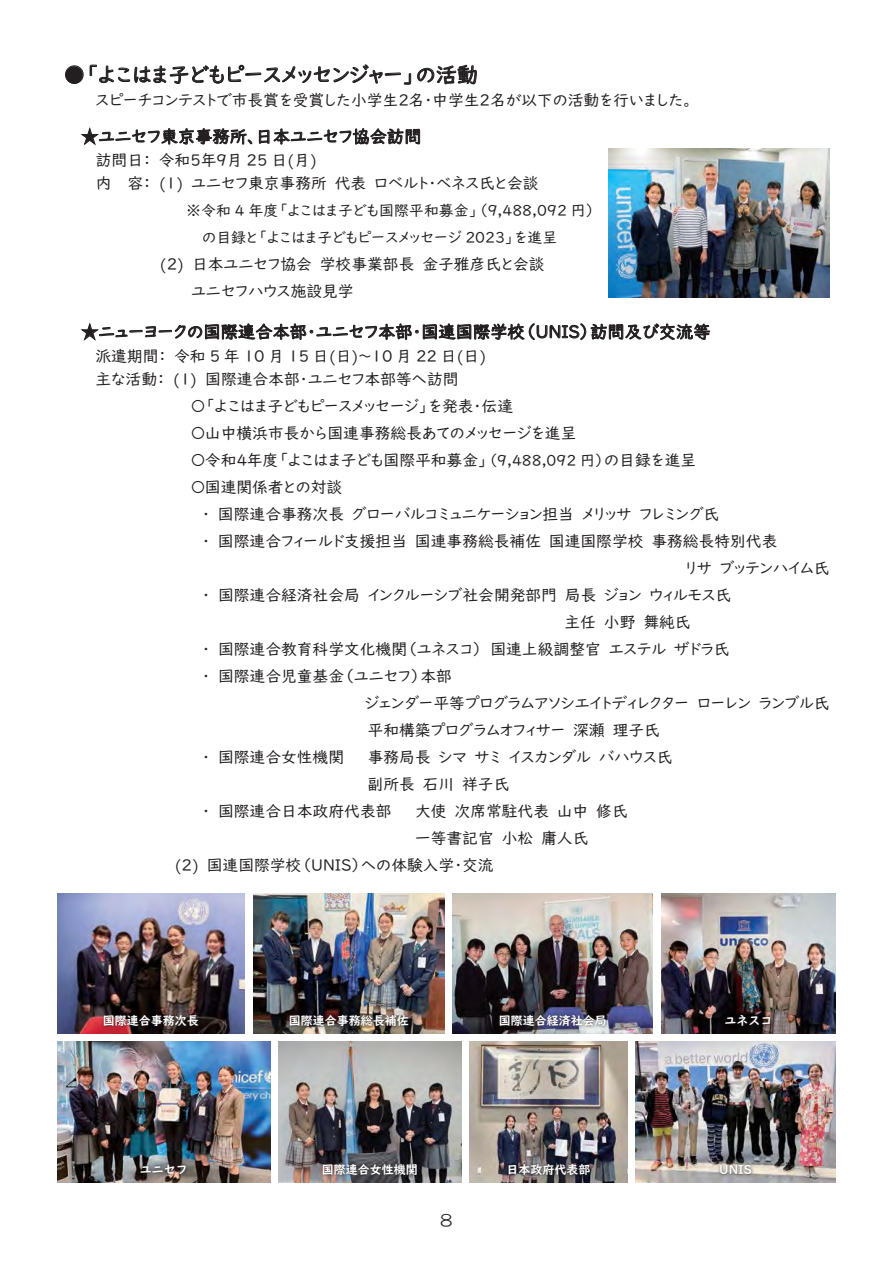
<style>
.page{position:relative;width:893px;height:1263px;background:#fff}
.page>*{position:absolute;margin:0;border:0;box-sizing:border-box;transform-origin:0 0}
.t1{font:21px "UD Digi Kyokasho NK R";color:#231f20}
.t2{font:17.25px "UD Digi Kyokasho NK R";color:#231f20}
.t3{font:15.9px/27px "UD Digi Kyokasho NK R";color:#231f20}
.t4{font:15.9px "HG Maru Gothic MPRO";color:#231f20}
.t5{font:15px/27px "UD Digi Kyokasho NK R";color:#231f20}
.t6{font:12px "UD Digi Kyokasho NP B";color:#fff}
.s1{font-size:15px}
</style>
<div class="page">
<img style="left:57px;top:893px;width:187px;height:140px">
<img style="left:608px;top:149px;width:221px;height:149px">
<img style="left:253px;top:893px;width:191px;height:140px">
<img style="left:453px;top:893px;width:200px;height:140px">
<img style="left:661px;top:893px;width:175px;height:140px">
<img style="left:57px;top:1042px;width:213px;height:140px">
<img style="left:279px;top:1042px;width:182px;height:140px">
<img style="left:470px;top:1042px;width:157px;height:140px">
<img style="left:636px;top:1042px;width:200px;height:140px">
<div style="left:100px;top:1011px;width:102px;height:19px;background:#231f20;opacity:.5"></div>
<div style="left:286px;top:1011px;width:126px;height:19px;background:#231f20;opacity:.5"></div>
<div style="left:496px;top:1011px;width:113px;height:19px;background:#231f20;opacity:.5"></div>
<div style="left:722px;top:1011px;width:52px;height:18px;background:#231f20;opacity:.5"></div>
<div style="left:137px;top:1161px;width:52px;height:16px;background:#231f20;opacity:.5"></div>
<div style="left:319px;top:1160px;width:102px;height:19px;background:#231f20;opacity:.5"></div>
<div style="left:505px;top:1160px;width:89px;height:19px;background:#231f20;opacity:.5"></div>
<div style="left:716px;top:1161px;width:39px;height:17px;background:#231f20;opacity:.5"></div>
<h1 class="t1" style="left:64px;top:63px;width:416px">●「よこはま子どもピースメッセンジャー」の活動</h1>
<p class="t3" style="left:96px;top:87px;width:597px">スピーチコンテストで市長賞を受賞した小学生２名・中学生２名が以下の活動を行いました。</p>
<p class="t2" style="left:81px;top:127px;width:342px">★ユニセフ東京事務所、日本ユニセフ協会訪問</p>
<p class="t3" style="left:96px;top:149px;width:444px;line-height:23.1px">訪問日：令和５年９月 25 日(月)<br>内 容： (1) ユニセフ東京事務所代表ロベルト・べネス氏と会談</p>
<p class="t5" style="left:202px;top:197px;width:394px;text-indent:-16px">※令和 4 年度「よこはま子ども国際平和募金」（9,488,092 円）の目録と「よこはま子どもピースメッセージ 2023」を進呈</p>
<p class="t3" style="left:191px;top:251px;width:355px;text-indent:-32px">(2) 日本ユニセフ協会学校事業部長金子雅彦氏と会談ユニセフハウス施設見学</p>
<p class="t2" style="left:81px;top:322px;width:631px">★ニューヨークの国際連合本部・ユニセフ本部・国連国際学校（UNIS）訪問及び交流等</p>
<p class="t3" style="left:95px;top:344px;width:393px;line-height:23.1px">派遣期間：令和 5 年 10 月 15 日(日)～10 月 22 日(日)主な活動： (1) 国際連合本部・ユニセフ本部等へ訪問</p>
<p class="t3" style="left:192px;top:392px;width:506px">〇「よこはま子どもピースメッセージ」を発表・伝達<br>〇山中横浜市長から国連事務総長あてのメッセージを進呈<br>〇令和４年度「よこはま子ども国際平和募金」<span class="s1">（9,488,092 円）</span>の目録を進呈〇国連関係者との対談</p>
<p class="t3" style="left:202px;top:500px;width:519px">・国際連合事務次長グローバルコミュニケーション担当メリッサフレミング氏</p>
<p class="t3" style="left:202px;top:527px;width:577px">・国際連合フィールド支援担当国連事務総長補佐国連国際学校事務総長特別代表</p>
<p class="t3" style="left:685px;top:554px;width:146px">リサブッテンハイム氏</p>
<p class="t3" style="left:202px;top:581px;width:531px">・国際連合経済社会局インクルーシブ社会開発部門局長ジョンウィルモス氏</p>
<p class="t3" style="left:564px;top:608px;width:128px">主任小野舞純氏</p>
<p class="t3" style="left:202px;top:635px;width:529px">・国際連合教育科学文化機関（ユネスコ）国連上級調整官エステルザドラ氏</p>
<p class="t3" style="left:202px;top:662px;width:251px">・国際連合児童基金（ユニセフ）本部</p>
<p class="t3" style="left:365px;top:689px;width:466px">ジェンダー平等プログラムアソシエイトディレクターローレンランブル氏</p>
<p class="t3" style="left:367px;top:716px;width:294px">平和構築プログラムオフィサー深瀬理子氏</p>
<p class="t3" style="left:202px;top:743px;width:144px">・国際連合女性機関</p>
<p class="t3" style="left:368px;top:743px;width:306px">事務局長シマサミイスカンダルバハウス氏</p>
<p class="t3" style="left:368px;top:770px;width:144px">副所長石川祥子氏</p>
<p class="t3" style="left:202px;top:798px;width:191px">・国際連合日本政府代表部</p>
<p class="t3" style="left:415px;top:798px;width:214px">大使次席常駐代表山中修氏</p>
<p class="t3" style="left:415px;top:825px;width:175px">一等書記官小松庸人氏</p>
<p class="t3" style="left:174px;top:852px;width:321px">(2) 国連国際学校（UNIS）への体験入学・交流</p>
<p class="t6" style="left:103px;top:1013px;width:97px">国際連合事務次長</p>
<p class="t6" style="left:289px;top:1013px;width:121px">国際連合事務総長補佐</p>
<p class="t6" style="left:499px;top:1013px;width:109px">国際連合経済社会局</p>
<p class="t6" style="left:724px;top:1013px;width:49px">ユネスコ</p>
<p class="t6" style="left:140px;top:1162px;width:49px">ユニセフ</p>
<p class="t6" style="left:322px;top:1162px;width:98px">国際連合女性機関</p>
<p class="t6" style="left:507px;top:1162px;width:85px">日本政府代表部</p>
<p class="t6" style="left:719px;top:1162px;width:34px">UNIS</p>
<p class="t4" style="left:441px;top:1212px;width:13px">8</p>
</div>
